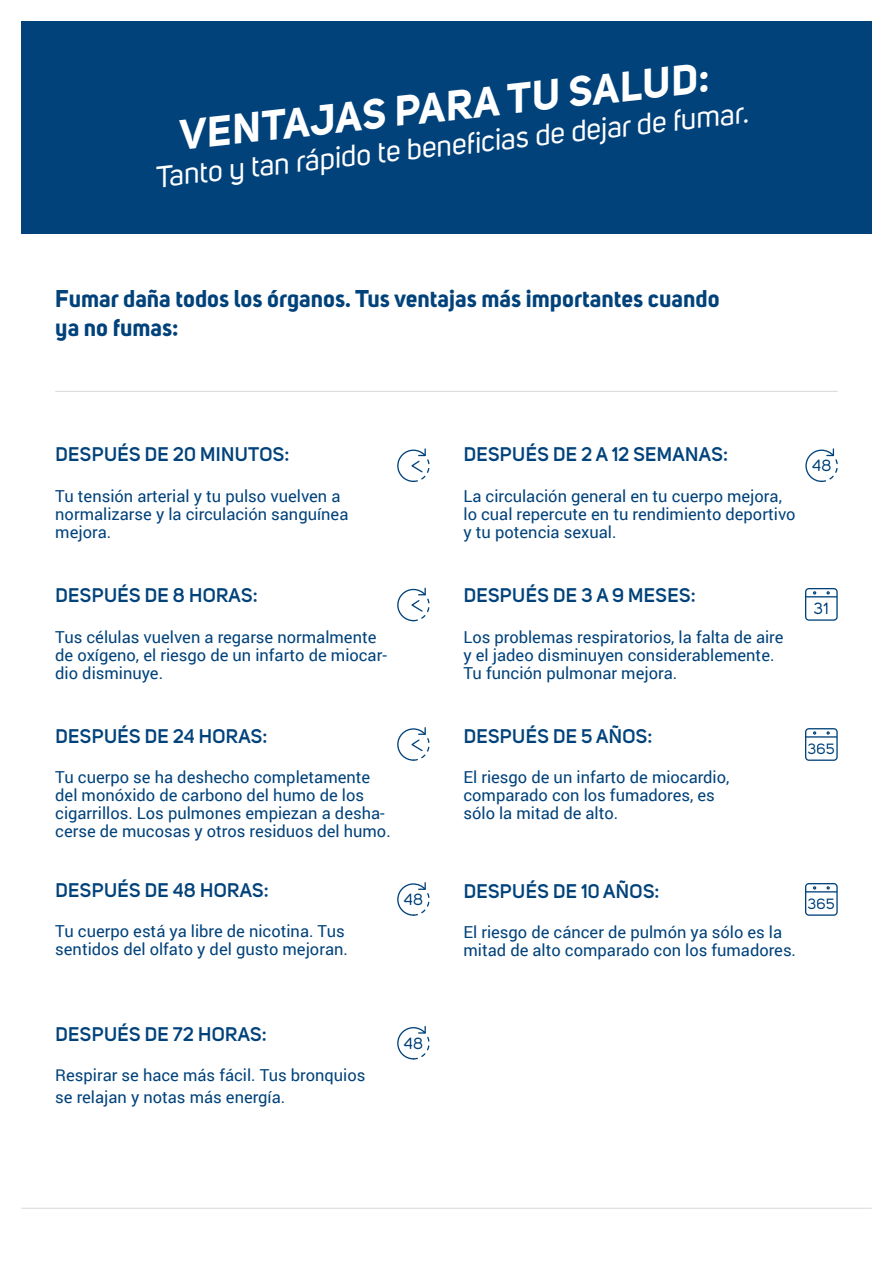
<style>
.page{position:relative;width:893px;height:1263px;background:#fff}
.page>*{position:absolute;margin:0;border:0;box-sizing:border-box;transform-origin:0 0}
.t1{font:700 41.7px "Uni Sans";color:#fff}
.t2{font:29.85px "Uni Sans";color:#fff}
.t3{font:700 24px/28.8px "Uni Sans";color:#01427b}
.t4{font:600 19.5px "Uni Sans";letter-spacing:.02em;color:#01427b}
.t5{font:16.5px/18px "Roboto";color:#01427b}
.s1{font-family:"Uni Sans Regular";font-size:30.15px;color:#231f20}
</style>
<div class="page">
<div style="left:21px;top:21px;width:851px;height:213px;background:#01427b"></div>
<hr style="left:55px;top:391px;width:783px;height:1px;background:#dadcde">
<svg style="left:397px;top:448px;width:33px;height:34px"></svg>
<svg style="left:397px;top:1025px;width:33px;height:35px"></svg>
<svg style="left:805px;top:883px;width:33px;height:33px"></svg>
<svg style="left:397px;top:587px;width:33px;height:35px"></svg>
<svg style="left:397px;top:727px;width:33px;height:34px"></svg>
<svg style="left:397px;top:882px;width:33px;height:34px"></svg>
<svg style="left:805px;top:588px;width:33px;height:33px"></svg>
<svg style="left:805px;top:728px;width:33px;height:33px"></svg>
<hr style="left:21px;top:1208px;width:851px;height:1px;background:#dadcde">
<svg style="left:805px;top:448px;width:33px;height:34px"></svg>
<h1 class="t1" style="left:175px;top:109px;width:535px;rotate:-6deg">VENTAJAS PARA TU SALUD:</h1>
<h2 class="t2" style="left:153px;top:159px;width:598px;rotate:-6deg">Tanto y tan rápido te benefcias de dejar de fumar.</h2>
<h3 class="t3" style="left:55px;top:284px;width:666px">Fumar daña todos los órganos. Tus ventajas más importantes cuando ya no fumas:</h3>
<p class="t4" style="left:55px;top:443px;width:236px">DESPUÉS DE 20 MINUTOS:</p>
<p class="t5" style="left:55px;top:486px;width:295px">Tu tensión arterial y tu pulso vuelven a normalizarse y la circulación sanguínea mejora.</p>
<p class="t4" style="left:55px;top:584px;width:204px">DESPUÉS DE 8 HORAS:</p>
<p class="t5" style="left:55px;top:627px;width:333px">Tus células vuelven a regarse normalmente de oxígeno, el riesgo de un infarto de miocar&shy;dio disminuye.</p>
<p class="t4" style="left:55px;top:724px;width:214px">DESPUÉS DE 24 HORAS:</p>
<p class="t5" style="left:55px;top:768px;width:337px">Tu cuerpo se ha deshecho completamente del monóxido de carbono del humo de los cigarrillos. Los pulmones empiezan a desha&shy;cerse de mucosas y otros residuos del humo.</p>
<p class="t4" style="left:55px;top:878px;width:215px">DESPUÉS DE 48 HORAS:</p>
<p class="t5" style="left:55px;top:922px;width:294px">Tu cuerpo está ya libre de nicotina. Tus sentidos del olfato y del gusto mejoran.</p>
<p class="t4" style="left:55px;top:1022px;width:213px">DESPUÉS DE 72 HORAS:</p>
<p class="t5" style="left:55px;top:1063px;width:312px;line-height:22.2px">Respirar se hace más fácil. Tus bronquios se relajan y notas más energía.</p>
<p class="t4" style="left:464px;top:443px;width:266px">DESPUÉS DE 2 A 12 SEMANAS:</p>
<p class="t5" style="left:463px;top:486px;width:334px">La circulación general en tu cuerpo mejora, lo cual repercute en tu rendimiento deportivo y tu potencia sexual. <span class="s1">48</span></p>
<p class="t4" style="left:464px;top:584px;width:233px">DESPUÉS DE 3 A 9 MESES:</p>
<p class="t5" style="left:463px;top:627px;width:321px">Los problemas respiratorios, la falta de aire y el jadeo disminuyen considerablemente.<br>Tu función pulmonar mejora.</p>
<p class="t4" style="left:464px;top:724px;width:190px">DESPUÉS DE 5 AÑOS:</p>
<p class="t5" style="left:463px;top:768px;width:267px">El riesgo de un infarto de miocardio, comparado con los fumadores, es sólo la mitad de alto.</p>
<p class="t4" style="left:464px;top:879px;width:197px">DESPUÉS DE 10 AÑOS:</p>
<p class="t5" style="left:463px;top:922px;width:334px">El riesgo de cáncer de pulmón ya sólo es la mitad de alto comparado con los fumadores.</p>
</div>
